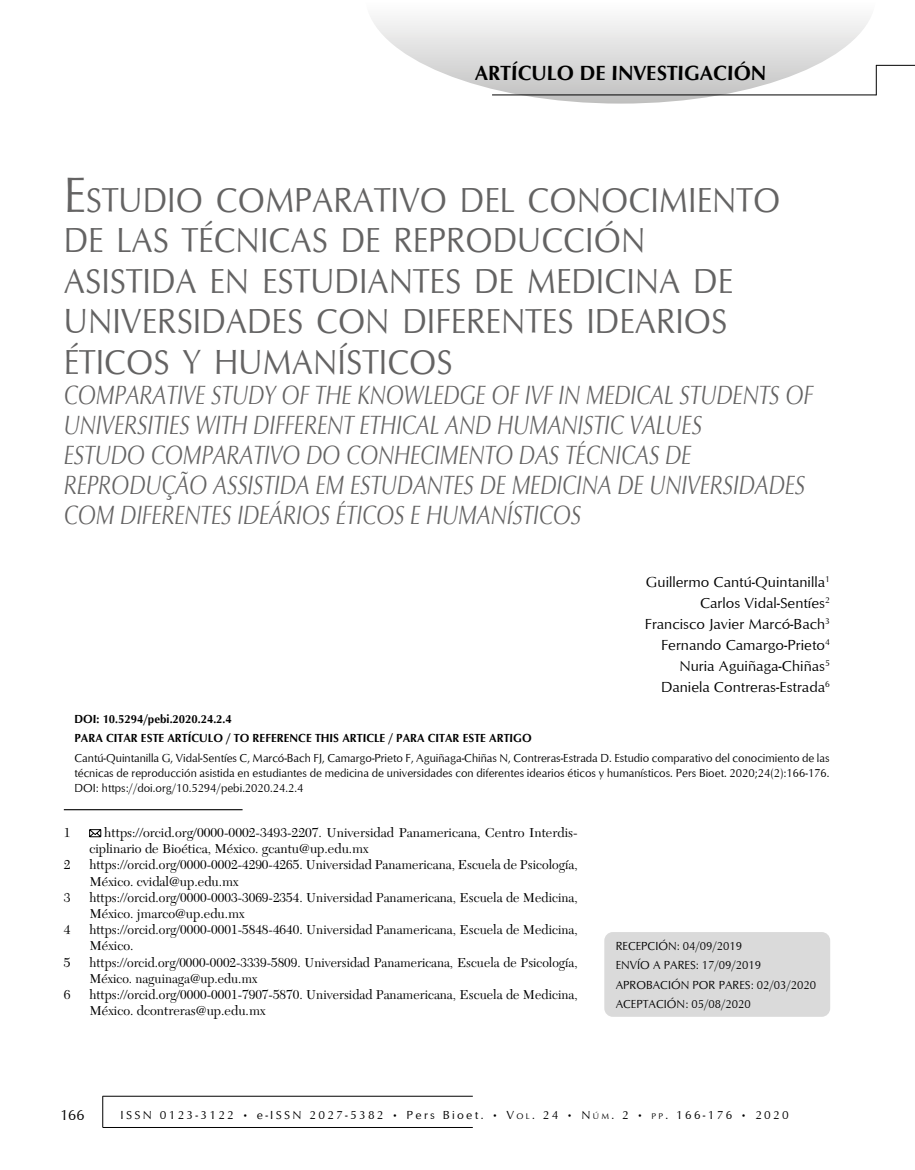
<style>
.page{position:relative;width:915px;height:1170px;background:#fff}
.page>*{position:absolute;margin:0;border:0;box-sizing:border-box;transform-origin:0 0}
.t1{font:35.7px/40.5px "Optimum";color:#646363;scale:.9 1}
.t2{font:italic 27px/30px "Optimum";color:#646363;scale:.8 1}
.t3{font:700 21px "Optimum";color:#000}
.t4{font:15px/21px "Optimum";color:#000;text-align:right}
.t5{font:13.5px/16.2px "New Caledonia";color:#000}
.t6{font:12px/19.2px "Optimum";color:#000;scale:.95 1}
.t7{font:700 12px/19.2px "Optimum";color:#000;scale:.95 1}
.t8{font:12px "Optimum";letter-spacing:.19em;color:#000}
.s1{font-size:51px}
.s2{font-size:8.4px}
.s3{font-style:inherit}
</style>
<div class="page">
<hr style="left:102px;top:1095px;width:370px;height:1px;background:#000">
<hr style="left:102px;top:1127px;width:370px;height:1px;background:#000">
<hr style="left:102px;top:1096px;width:1px;height:30px;background:#000">
<div style="left:604px;top:932px;width:225px;height:84px;background:#dadada;border-radius:9px"></div>
<svg style="left:89px;top:829px;width:12px;height:8px"></svg>
<hr style="left:64px;top:809px;width:178px;height:1px;background:#000">
<svg style="left:371px;top:18px;width:504px;height:86px"></svg>
<hr style="left:875px;top:65px;width:1px;height:30px;background:#000">
<hr style="left:875px;top:65px;width:39px;height:1px;background:#000">
<hr style="left:492px;top:94px;width:384px;height:1px;background:#000">
<h3 class="t3" style="left:474px;top:61px;width:293px">ARTÍCULO DE INVESTIGACIÓN</h3>
<h1 class="t1" style="left:64px;top:178px;width:797px"><span class="s1">E</span>STUDIO COMPARATIVO DEL CONOCIMIENTO DE LAS TÉCNICAS DE REPRODUCCIÓN ASISTIDA EN ESTUDIANTES DE MEDICINA DE UNIVERSIDADES CON DIFERENTES IDEARIOS ÉTICOS Y HUMANÍSTICOS</h1>
<p class="t2" style="left:64px;top:379px;width:937px">COMPARATIVE STUDY OF THE KNOWLEDGE OF IVF IN MEDICAL STUDENTS OF UNIVERSITIES WITH DIFFERENT ETHICAL AND HUMANISTIC VALUES<br>ESTUDO COMPARATIVO DO CONHECIMENTO DAS TÉCNICAS DE REPRODUÇÃO ASSISTIDA EM ESTUDANTES DE MEDICINA DE UNIVERSIDADES COM DIFERENTES IDEÁRIOS ÉTICOS E HUMANÍSTICOS</p>
<p class="t4" style="left:644px;top:570px;width:186px">Guillermo Cantú-Quintanilla<sup>1<br></sup>Carlos Vidal-Sentíes<sup>2<br></sup>Francisco Javier Marcó-Bach<sup>3<br></sup>Fernando Camargo-Prieto<sup>4<br></sup>Nuria Aguiñaga-Chiñas<sup>5<br></sup>Daniela Contreras-Estrada<sup>6</sup></p>
<p class="t7" style="left:74px;top:709px;width:482px">DOI: 10.5294/pebi.2020.24.2.4<br>PARA CITAR ESTE ARTÍCULO / TO REFERENCE THIS ARTICLE / PARA CITAR ESTE ARTIGO</p>
<p class="t6" style="left:74px;top:749px;width:796px;line-height:15px;text-align:justify">Cantú-Quintanilla G, Vidal-Sentíes C, Marcó-Bach FJ, Camargo-Prieto F, Aguiñaga-Chiñas N, Contreras-Estrada D. Estudio comparativo del conocimiento de las técnicas de reproducción asistida en estudiantes de medicina de universidades con diferentes idearios éticos y humanísticos. Pers Bioet. 2020;24(2):166-176.<br>DOI: https://doi.org/10.5294/pebi.2020.24.2.4</p>
<p class="t5" style="left:64px;top:824px;width:8px">1</p>
<p class="t5" style="left:89px;top:824px;width:489px;text-indent:15px">https://orcid.org/0000-0002-3493-2207. Universidad Panamericana, Centro Interdis&shy;ciplinario de Bioética, México. gcantu@up.edu.mx</p>
<p class="t5" style="left:64px;top:857px;width:8px">2</p>
<p class="t5" style="left:89px;top:857px;width:489px">https://orcid.org/0000-0002-4290-4265. Universidad Panamericana, Escuela de Psicología,<br>México. cvidal@up.edu.mx</p>
<p class="t5" style="left:64px;top:889px;width:8px">3</p>
<p class="t5" style="left:89px;top:889px;width:489px">https://orcid.org/0000-0003-3069-2354. Universidad Panamericana, Escuela de Medicina,<br>México. jmarco@up.edu.mx</p>
<p class="t5" style="left:64px;top:921px;width:8px">4</p>
<p class="t5" style="left:89px;top:921px;width:489px">https://orcid.org/0000-0001-5848-4640. Universidad Panamericana, Escuela de Medicina,<br>México.</p>
<p class="t5" style="left:64px;top:954px;width:8px">5</p>
<p class="t5" style="left:89px;top:954px;width:489px">https://orcid.org/0000-0002-3339-5809. Universidad Panamericana, Escuela de Psicología,<br>México. naguinaga@up.edu.mx</p>
<p class="t5" style="left:64px;top:986px;width:8px">6</p>
<p class="t5" style="left:89px;top:986px;width:489px">https://orcid.org/0000-0001-7907-5870. Universidad Panamericana, Escuela de Medicina,<br>México. dcontreras@up.edu.mx</p>
<p class="t6" style="left:615px;top:936px;width:212px">RECEPCIÓN: 04/09/2019<br>ENVÍO A PARES: 17/09/2019<br>APROBACIÓN POR PARES: 02/03/2020<br>ACEPTACIÓN: 05/08/2020</p>
<p class="t4" style="left:60px;top:1103px;width:26px">166</p>
<p class="t8" style="left:121px;top:1106px;width:669px">ISSN 0123-3122 • e-ISSN 2027-5382 • Pers Bioet. • V<span class="s2">OL</span>. 24 • N<span class="s2">ÚM</span><span class="s3">.</span> 2 • <span class="s2">PP</span>. 166-176 • 2020</p>
</div>
